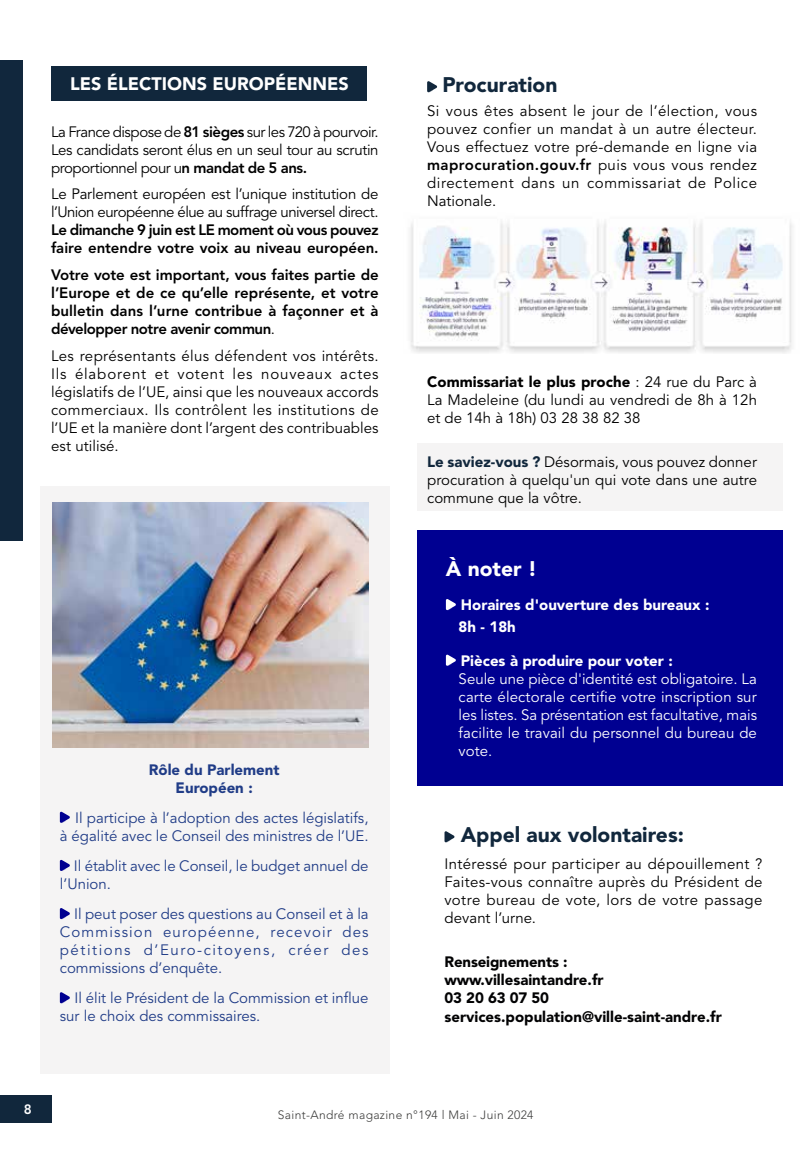
<style>
.page{position:relative;width:808px;height:1149px;background:#fff}
.page>*{position:absolute;margin:0;border:0;box-sizing:border-box;transform-origin:0 0}
.t1{font:900 21px "Avenir LT Pro";color:#11273c}
.t2{font:900 21px "Avenir LT Pro";color:#fff}
.t3{font:900 18px "Avenir LT Pro";color:#fff}
.t4{font:15px/18px "Avenir LT Pro";color:#000;text-align:justify}
.t5{font:15px/18px "Avenir LT Pro";color:#203c87}
.t6{font:800 15px/18px "Avenir LT Pro";letter-spacing:-.02em;color:#000}
.t7{font:15px/18px "Avenir LT Pro";letter-spacing:.005em;color:#fff;text-align:justify}
.t8{font:15px/18px "Avenir LT Pro";letter-spacing:-.02em;color:#000}
.t9{font:900 15px/18px "Avenir LT Pro";color:#020203}
.t10{font:900 15px/22.2px "Avenir LT Pro";color:#fff}
.t11{font:900 15px/18px "Avenir LT Pro";color:#203c87;text-align:center}
.t12{font:800 13.5px "Avenir LT Pro";color:#fff}
.t13{font:300 12px "Avenir LT Pro";letter-spacing:.03em;color:#3c3c3b}
.s1{font-weight:800}
.s2{font-weight:400}
.s3{font-weight:900}
.s4{font-weight:900;color:#11273c}
</style>
<div class="page">
<div style="left:417px;top:443px;width:365px;height:67px;background:#f5f4f4"></div>
<div style="left:417px;top:530px;width:365px;height:256px;background:#000091"></div>
<div style="left:0;top:1094px;width:51px;height:27px;background:#11273c"></div>
<div style="left:51px;top:66px;width:315px;height:34px;background:#11273c"></div>
<div style="left:0;top:60px;width:23px;height:480px;background:#11273d"></div>
<div style="left:40px;top:486px;width:350px;height:587px;background:#f5f4f4"></div>
<svg style="left:60px;top:811px;width:10px;height:11px"></svg>
<svg style="left:60px;top:859px;width:10px;height:11px"></svg>
<svg style="left:60px;top:908px;width:10px;height:10px"></svg>
<svg style="left:60px;top:992px;width:10px;height:10px"></svg>
<svg style="left:446px;top:599px;width:10px;height:11px"></svg>
<svg style="left:446px;top:654px;width:10px;height:11px"></svg>
<svg style="left:427px;top:81px;width:10px;height:11px"></svg>
<img style="left:410px;top:221px;width:383px;height:132px">
<img style="left:53px;top:502px;width:316px;height:245px">
<svg style="left:444px;top:831px;width:10px;height:11px"></svg>
<p class="t3" style="left:70px;top:73px;width:280px">LES ÉLECTIONS EUROPÉENNES</p>
<p class="t4" style="left:51px;top:123px;width:329px">La France dispose de <span class="s1">81 sièges</span> sur les 720 à pourvoir.<br>Les candidats seront élus en un seul tour au scrutin proportionnel pour u<span class="s1">n mandat de 5 ans.</span></p>
<p class="t8" style="left:51px;top:185px;width:329px">Le Parlement européen est l’unique institution de l’Union européenne élue au suffrage universel direct.</p>
<p class="t6" style="left:51px;top:221px;width:329px">Le dimanche 9 juin est LE moment où vous pouvez faire entendre votre voix au niveau européen.</p>
<p class="t6" style="left:51px;top:266px;width:329px;text-align:justify">Votre vote est important, vous faites partie de l’Europe et de ce qu’elle représente, et votre bulletin dans l’urne contribue à façonner et à développer notre avenir commun<span class="s2">.</span></p>
<p class="t4" style="left:51px;top:346px;width:329px">Les représentants élus défendent vos intérêts.<br>Ils élaborent et votent les nouveaux actes législatifs de l’UE, ainsi que les nouveaux accords commerciaux. Ils contrôlent les institutions de l’UE et la manière dont l’argent des contribuables est utilisé.</p>
<p class="t11" style="left:149px;top:760px;width:132px">Rôle du Parlement<br>Européen :</p>
<p class="t5" style="left:60px;top:808px;width:310px;text-align:right">Il participe à l’adoption des actes législatifs,<br>à égalité avec le Conseil des ministres de l’UE.</p>
<p class="t5" style="left:60px;top:856px;width:310px;text-indent:14px">Il établit avec le Conseil, le budget annuel de l’Union.</p>
<p class="t5" style="left:60px;top:904px;width:310px;text-align:justify;text-indent:14px">Il peut poser des questions au Conseil et à la Commission européenne, recevoir des pétitions d’Euro-citoyens, créer des commissions d’enquête.</p>
<p class="t5" style="left:60px;top:989px;width:310px;text-indent:15px">Il élit le Président de la Commission et influe sur le choix des commissaires.</p>
<h1 class="t1" style="left:442px;top:72px;width:117px">Procuration</h1>
<p class="t4" style="left:427px;top:102px;width:331px">Si vous êtes absent le jour de l’élection, vous pouvez confier un mandat à un autre électeur.<br>Vous effectuez votre pré-demande en ligne via <span class="s1">maprocuration.gouv.fr</span> puis vous vous rendez directement dans un commissariat de Police Nationale.</p>
<p class="t4" style="left:427px;top:372px;width:331px"><span class="s3">Commissariat le plus proche</span> : 24 rue du Parc à La Madeleine (du lundi au vendredi de 8h à 12h et de 14h à 18h) 03 28 38 82 38</p>
<p class="t4" style="left:427px;top:452px;width:331px"><span class="s4">Le saviez-vous ?</span> Désormais, vous pouvez donner procuration à quelqu'un qui vote dans une autre commune que la vôtre.</p>
<h1 class="t2" style="left:446px;top:555px;width:93px">À noter !</h1>
<p class="t10" style="left:459px;top:593px;width:252px">Horaires d'ouverture des bureaux :<br>8h - 18h</p>
<p class="t10" style="left:461px;top:649px;width:213px">Pièces à produire pour voter :</p>
<p class="t7" style="left:459px;top:669px;width:300px">Seule une pièce d'identité est obligatoire. La carte électorale certifie votre inscription sur les listes. Sa présentation est facultative, mais facilite le travail du personnel du bureau de vote.</p>
<h1 class="t1" style="left:461px;top:822px;width:225px">Appel aux volontaires:</h1>
<p class="t4" style="left:444px;top:854px;width:320px">Intéressé pour participer au dépouillement ?<br>Faites-vous connaître auprès du Président de votre bureau de vote, lors de votre passage devant l’urne.</p>
<p class="t9" style="left:444px;top:952px;width:279px">Renseignements : www.villesaintandre.fr<br>03 20 63 07 50 services.population@ville-saint-andre.fr</p>
<p class="t12" style="left:24px;top:1100px;width:9px">8</p>
<p class="t13" style="left:278px;top:1107px;width:257px">Saint-André magazine n°194 l Mai - Juin 2024</p>
</div>
